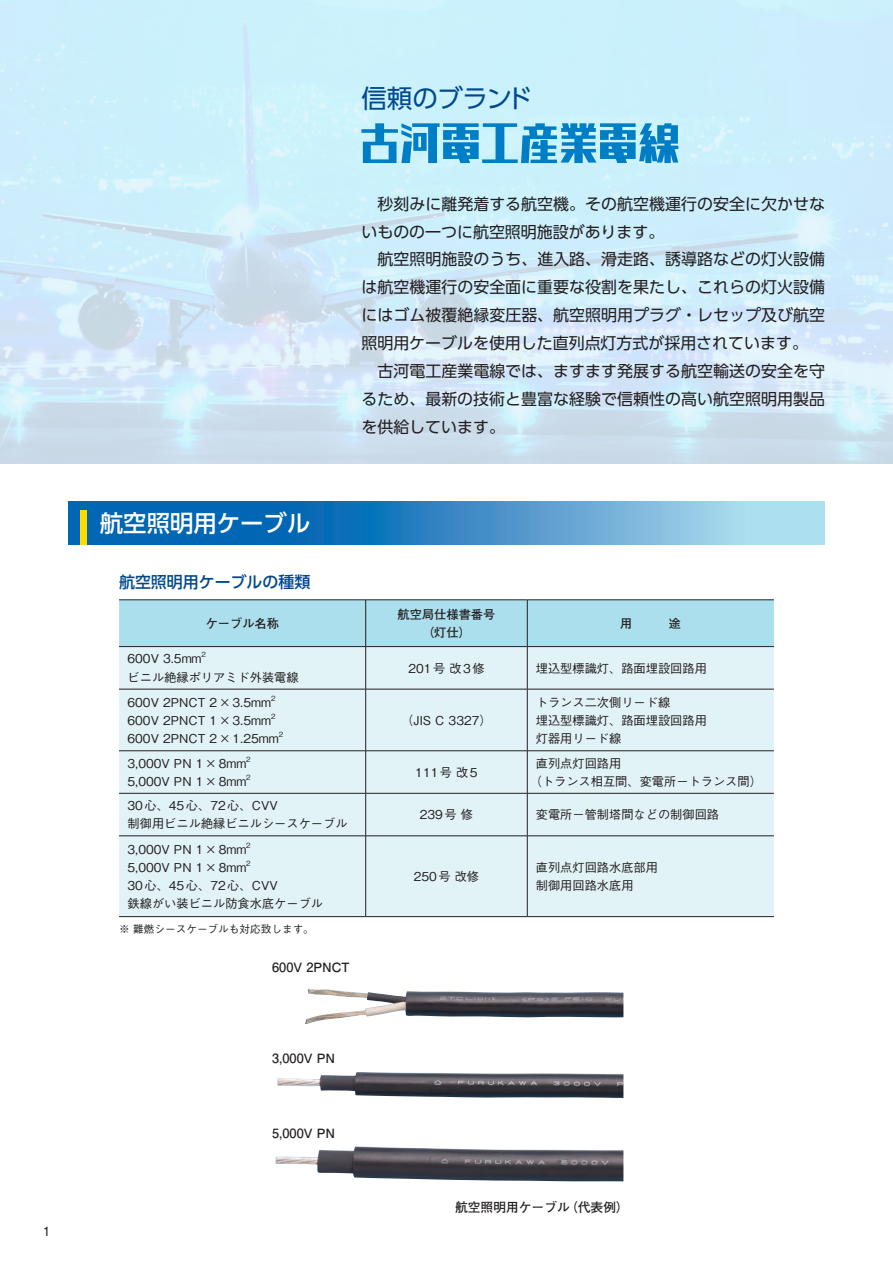
<style>
.page{position:relative;width:893px;height:1263px;background:#fff}
.page>*{position:absolute;margin:0;border:0;box-sizing:border-box;transform-origin:0 0}
.t1{font:25.5px "UD Shin Go Pro";letter-spacing:-.02em;color:#01498e}
.t2{font:500 23.4px "UD Shin Go Pro";color:#fff}
.t3{font:15.9px/27.9px "UD Shin Go Pro";color:#231f20}
.t4{font:500 15.9px "UD Shin Go Pro";color:#01498e}
.t5{font:700 12.75px "Futo Go B101 Pro";color:#231f20}
.t6{font:500 12.75px "Gothic BBB Pro";color:#231f20}
.t7{font:500 12.15px/18px "Gothic BBB Pro";color:#231f20}
.t8{font:700 12.15px/18px "Futo Go B101 Pro";color:#231f20;text-align:center}
.t9{font:500 10.65px "Gothic BBB Pro";color:#231f20}
.t10{font:500 7.2px "Gothic BBB Pro";color:#231f20}
</style>
<div class="page">
<svg style="left:0;top:0;width:893px;height:463px;background:#ceebf8"></svg>
<svg style="left:361px;top:123px;width:317px;height:40px;background:#57afdc"></svg>
<div style="left:119px;top:600px;width:655px;height:46px;background:#acdfed"></div>
<div style="left:119px;top:647px;width:655px;height:269px;background:#e2f3f8"></div>
<hr style="left:365px;top:647px;width:1px;height:42px;background:#231f20">
<hr style="left:527px;top:647px;width:1px;height:42px;background:#231f20">
<hr style="left:119px;top:689px;width:247px;height:1px;background:#231f20">
<hr style="left:366px;top:689px;width:161px;height:1px;background:#231f20">
<hr style="left:365px;top:689px;width:1px;height:61px;background:#231f20">
<hr style="left:527px;top:689px;width:247px;height:1px;background:#231f20">
<hr style="left:527px;top:689px;width:1px;height:61px;background:#231f20">
<hr style="left:119px;top:750px;width:247px;height:1px;background:#231f20">
<hr style="left:366px;top:750px;width:161px;height:1px;background:#231f20">
<hr style="left:365px;top:751px;width:1px;height:42px;background:#231f20">
<hr style="left:527px;top:750px;width:247px;height:1px;background:#231f20">
<hr style="left:527px;top:751px;width:1px;height:42px;background:#231f20">
<hr style="left:119px;top:793px;width:247px;height:1px;background:#231f20">
<hr style="left:366px;top:793px;width:161px;height:1px;background:#231f20">
<hr style="left:365px;top:793px;width:1px;height:43px;background:#231f20">
<hr style="left:527px;top:793px;width:247px;height:1px;background:#231f20">
<hr style="left:527px;top:793px;width:1px;height:43px;background:#231f20">
<hr style="left:119px;top:835px;width:247px;height:1px;background:#231f20">
<hr style="left:366px;top:835px;width:161px;height:1px;background:#231f20">
<hr style="left:365px;top:836px;width:1px;height:80px;background:#231f20">
<hr style="left:527px;top:835px;width:247px;height:1px;background:#231f20">
<hr style="left:527px;top:836px;width:1px;height:80px;background:#231f20">
<hr style="left:365px;top:600px;width:1px;height:46px;background:#231f20">
<hr style="left:527px;top:600px;width:1px;height:46px;background:#231f20">
<hr style="left:119px;top:599px;width:247px;height:1px;background:#231f20">
<hr style="left:366px;top:599px;width:161px;height:1px;background:#231f20">
<hr style="left:527px;top:599px;width:247px;height:1px;background:#231f20">
<hr style="left:119px;top:646px;width:247px;height:1px;background:#231f20">
<hr style="left:366px;top:646px;width:161px;height:1px;background:#231f20">
<hr style="left:527px;top:646px;width:247px;height:1px;background:#231f20">
<hr style="left:119px;top:916px;width:247px;height:1px;background:#231f20">
<hr style="left:366px;top:916px;width:161px;height:1px;background:#231f20">
<hr style="left:527px;top:916px;width:247px;height:1px;background:#231f20">
<img style="left:305px;top:989px;width:318px;height:35px">
<img style="left:275px;top:1146px;width:348px;height:35px">
<img style="left:277px;top:1072px;width:346px;height:26px">
<svg style="left:68px;top:502px;width:757px;height:42px;background:#4392c9"></svg>
<div style="left:81px;top:510px;width:6px;height:34px;background:#ffdc01"></div>
<p class="t6" style="left:43px;top:1221px;width:10px">1</p>
<h1 class="t1" style="left:361px;top:77px;width:173px">信頼のブランド</h1>
<h2 class="t2" style="left:100px;top:504px;width:212px">航空照明用ケーブル</h2>
<p class="t3" style="left:361px;top:189px;width:465px">　秒刻みに離発着する航空機。その航空機運行の安全に欠かせないものの一つに航空照明施設があります。<br>　航空照明施設のうち、進入路、滑走路、誘導路などの灯火設備は航空機運行の安全面に重要な役割を果たし、これらの灯火設備にはゴム被覆絶縁変圧器、航空照明用プラグ・レセップ及び航空照明用ケーブルを使用した直列点灯方式が採用されています。　古河電工産業電線では、ますます発展する航空輸送の安全を守るため、最新の技術と豊富な経験で信頼性の高い航空照明用製品を供給しています。</p>
<h3 class="t4" style="left:119px;top:569px;width:193px">航空照明用ケーブルの種類</h3>
<p class="t8" style="left:206px;top:613px;width:75px">ケーブル名称</p>
<p class="t8" style="left:398px;top:604px;width:99px">航空局仕様書番号（灯仕）</p>
<p class="t7" style="left:128px;top:648px;width:76px">600V 3.5mm</p>
<p class="t10" style="left:202px;top:649px;width:6px">2</p>
<p class="t7" style="left:128px;top:666px;width:173px">ビニル絶縁ポリアミド外装電線</p>
<p class="t7" style="left:408px;top:657px;width:78px">201号 改3修</p>
<p class="t7" style="left:536px;top:657px;width:173px">埋込型標識灯、路面埋設回路用</p>
<p class="t7" style="left:128px;top:691px;width:145px">600V 2PNCT 2×3.5mm</p>
<p class="t10" style="left:271px;top:692px;width:6px">2</p>
<p class="t7" style="left:128px;top:709px;width:145px">600V 2PNCT 1×3.5mm</p>
<p class="t10" style="left:271px;top:710px;width:6px">2</p>
<p class="t7" style="left:128px;top:727px;width:153px">600V 2PNCT 2×1.25mm</p>
<p class="t10" style="left:279px;top:728px;width:6px">2</p>
<p class="t7" style="left:401px;top:709px;width:92px">（JIS C 3327）</p>
<p class="t7" style="left:536px;top:691px;width:173px">トランス二次側リード線<br>埋込型標識灯、路面埋設回路用灯器用リード線</p>
<p class="t7" style="left:128px;top:752px;width:120px">3,000V PN 1×8mm</p>
<p class="t10" style="left:246px;top:753px;width:6px">2</p>
<p class="t7" style="left:128px;top:771px;width:120px">5,000V PN 1×8mm</p>
<p class="t10" style="left:246px;top:771px;width:6px">2</p>
<p class="t7" style="left:415px;top:762px;width:64px">111号 改5</p>
<p class="t7" style="left:530px;top:752px;width:234px;text-indent:6px">直列点灯回路用<br>（トランス相互間、変電所－トランス間）</p>
<p class="t7" style="left:128px;top:795px;width:222px">30心、45心、72心、CVV<br>制御用ビニル絶縁ビニルシースケーブル</p>
<p class="t7" style="left:420px;top:804px;width:55px">239号 修</p>
<p class="t7" style="left:536px;top:804px;width:185px">変電所－管制塔間などの制御回路</p>
<p class="t7" style="left:128px;top:839px;width:120px">3,000V PN 1×8mm</p>
<p class="t10" style="left:246px;top:839px;width:6px">2</p>
<p class="t7" style="left:128px;top:857px;width:120px">5,000V PN 1×8mm</p>
<p class="t10" style="left:246px;top:857px;width:6px">2</p>
<p class="t7" style="left:128px;top:875px;width:197px">30心、45心、72心、CVV<br>鉄線がい装ビニル防食水底ケーブル</p>
<p class="t7" style="left:414px;top:866px;width:67px">250号 改修</p>
<p class="t7" style="left:536px;top:857px;width:124px">直列点灯回路水底部用制御用回路水底用</p>
<p class="t9" style="left:119px;top:920px;width:196px">※ 難燃シースケーブルも対応致します。</p>
<p class="t5" style="left:272px;top:957px;width:79px">600V 2PNCT</p>
<p class="t5" style="left:272px;top:1048px;width:65px">3,000V PN</p>
<p class="t5" style="left:272px;top:1123px;width:65px">5,000V PN</p>
<p class="t5" style="left:455px;top:1196px;width:175px">航空照明用ケーブル（代表例）</p>
</div>
